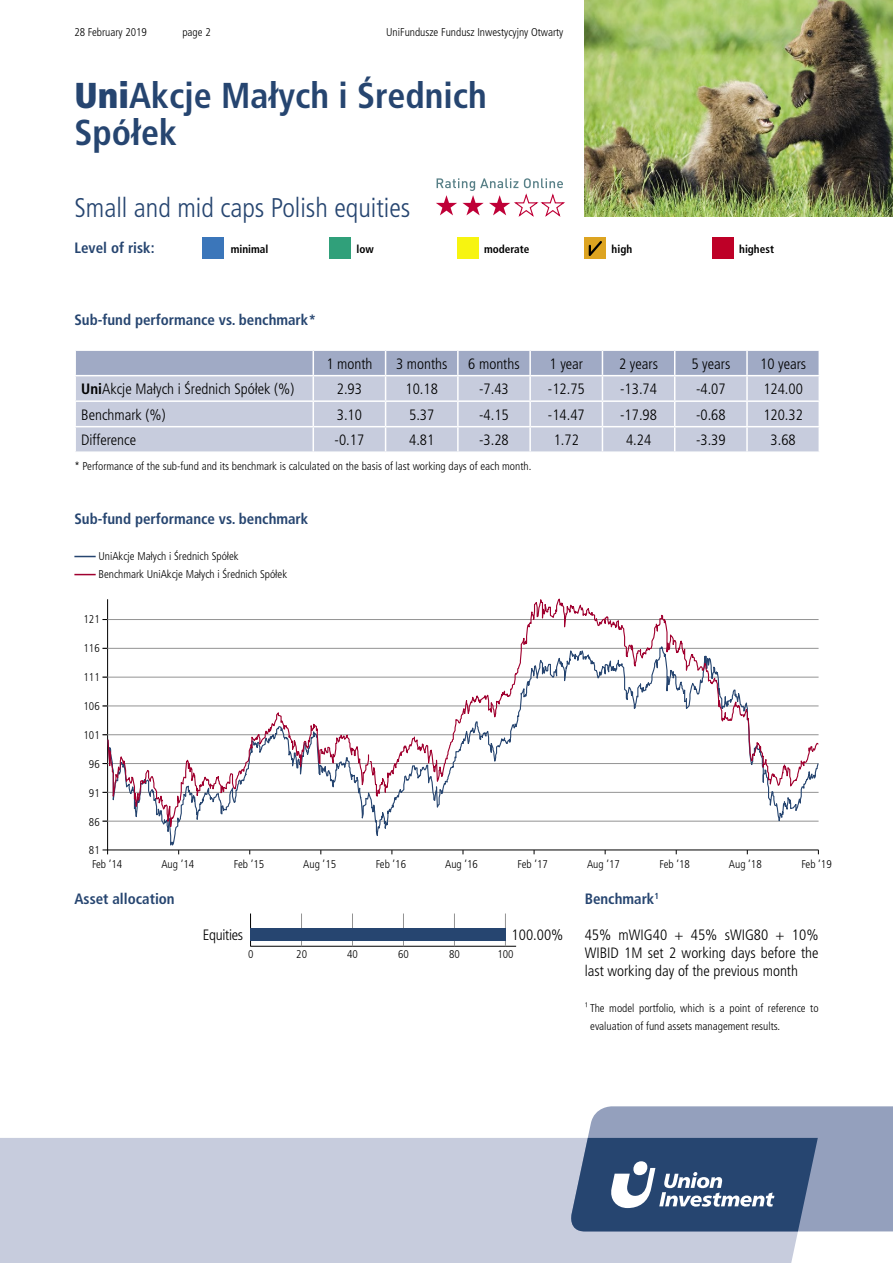
<style>
.page{position:relative;width:893px;height:1263px;background:#fff}
.page>*{position:absolute;margin:0;border:0;box-sizing:border-box;transform-origin:0 0}
.t1{font:700 condensed 36px/36.2px "Frutiger LT Pro";color:#264570}
.t2{font:300 condensed 27px "Frutiger LT Pro";color:#264570}
.t3{font:300 condensed 15px/18.1px "Frutiger LT Pro";color:#000;text-align:justify}
.t4{font:700 condensed 15px "Frutiger LT Pro";color:#264570}
.t5{font:300 condensed 15px "Frutiger LT Pro";letter-spacing:-.02em;color:#000}
.t6{font:300 condensed 11.25px/18px "Frutiger LT Pro";color:#000}
.t7{font:700 condensed 11.25px "Frutiger LT Pro";color:#000}
.s1{font-weight:900}
.s2{font-weight:700}
</style>
<div class="page">
<div style="left:202px;top:238px;width:21px;height:21px;background:#3b76ba"></div>
<div style="left:330px;top:238px;width:21px;height:21px;background:#30a07a"></div>
<div style="left:457px;top:238px;width:21px;height:21px;background:#f7f410"></div>
<div style="left:585px;top:238px;width:21px;height:21px;background:#dda421"></div>
<svg style="left:589px;top:241px;width:13px;height:15px"></svg>
<div style="left:712px;top:238px;width:21px;height:21px;background:#be0027"></div>
<div style="left:0;top:1138px;width:818px;height:125px;background:#c7ccdd"></div>
<svg style="left:568px;top:1106px;width:325px;height:125px;background:#6a7d9e"></svg>
<img style="left:585px;top:0;width:308px;height:217px">
<svg style="left:436px;top:178px;width:129px;height:39px"></svg>
<svg style="left:75px;top:350px;width:744px;height:102px;background:#c1c7d9"></svg>
<hr style="left:746px;top:427px;width:2px;height:24px;background:#fff">
<hr style="left:313px;top:451px;width:73px;height:2px;background:#fff">
<hr style="left:386px;top:451px;width:72px;height:2px;background:#fff">
<hr style="left:458px;top:451px;width:72px;height:2px;background:#fff">
<hr style="left:530px;top:451px;width:72px;height:2px;background:#fff">
<hr style="left:602px;top:451px;width:73px;height:2px;background:#fff">
<hr style="left:675px;top:451px;width:72px;height:2px;background:#fff">
<svg style="left:74px;top:556px;width:22px;height:1px"></svg>
<svg style="left:74px;top:574px;width:22px;height:1px"></svg>
<hr style="left:250px;top:946px;width:266px;height:1px;background:#000">
<hr style="left:301px;top:913px;width:1px;height:33px;background:#939393">
<hr style="left:352px;top:913px;width:1px;height:33px;background:#939393">
<hr style="left:403px;top:913px;width:1px;height:33px;background:#939393">
<hr style="left:454px;top:913px;width:1px;height:33px;background:#939393">
<hr style="left:505px;top:913px;width:1px;height:33px;background:#939393">
<hr style="left:250px;top:913px;width:1px;height:33px;background:#000">
<div style="left:250px;top:928px;width:255px;height:13px;background:#264570"></div>
<hr style="left:103px;top:850px;width:716px;height:1px;background:#000">
<svg style="left:107px;top:849px;width:712px;height:6px"></svg>
<svg style="left:107px;top:598px;width:712px;height:251px"></svg>
<p class="t6" style="left:74px;top:23px;width:74px">28 February 2019</p>
<p class="t6" style="left:182px;top:23px;width:30px">page 2</p>
<p class="t6" style="left:386px;top:23px;width:179px">UniFundusze Fundusz Inwestycyjny Otwarty</p>
<h1 class="t1" style="left:74px;top:78px;width:414px"><span class="s1">Uni</span>Akcje Małych i Średnich<br>Spółek</h1>
<h2 class="t2" style="left:74px;top:192px;width:338px">Small and mid caps Polish equities</h2>
<h3 class="t4" style="left:74px;top:239px;width:82px">Level of risk:</h3>
<p class="t7" style="left:231px;top:242px;width:39px">minimal</p>
<p class="t7" style="left:356px;top:242px;width:19px">low</p>
<p class="t7" style="left:484px;top:242px;width:47px">moderate</p>
<p class="t7" style="left:612px;top:242px;width:22px">high</p>
<p class="t7" style="left:739px;top:242px;width:36px">highest</p>
<h3 class="t4" style="left:74px;top:311px;width:243px">Sub-fund performance vs. benchmark*</h3>
<h3 class="t3" style="left:326px;top:354px;width:48px">1 month</h3>
<h3 class="t3" style="left:396px;top:354px;width:53px">3 months</h3>
<h3 class="t3" style="left:468px;top:354px;width:53px">6 months</h3>
<h3 class="t3" style="left:549px;top:354px;width:35px">1 year</h3>
<h3 class="t3" style="left:619px;top:354px;width:40px">2 years</h3>
<h3 class="t3" style="left:691px;top:354px;width:40px">5 years</h3>
<h3 class="t3" style="left:760px;top:354px;width:48px">10 years</h3>
<h3 class="t3" style="left:81px;top:380px;width:215px"><span class="s2">Uni</span>Akcje Małych i Średnich Spółek (%)</h3>
<h3 class="t3" style="left:337px;top:380px;width:27px">2.93</h3>
<h3 class="t3" style="left:405px;top:380px;width:34px">10.18</h3>
<h3 class="t3" style="left:479px;top:380px;width:31px">-7.43</h3>
<h3 class="t3" style="left:548px;top:380px;width:38px">-12.75</h3>
<h3 class="t3" style="left:620px;top:380px;width:38px">-13.74</h3>
<h3 class="t3" style="left:696px;top:380px;width:31px">-4.07</h3>
<h3 class="t3" style="left:763px;top:380px;width:41px">124.00</h3>
<h3 class="t3" style="left:81px;top:405px;width:86px">Benchmark (%)</h3>
<h3 class="t3" style="left:337px;top:405px;width:27px">3.10</h3>
<h3 class="t3" style="left:409px;top:405px;width:27px">5.37</h3>
<h3 class="t3" style="left:479px;top:405px;width:31px">-4.15</h3>
<h3 class="t3" style="left:548px;top:405px;width:38px">-14.47</h3>
<h3 class="t3" style="left:620px;top:405px;width:38px">-17.98</h3>
<h3 class="t3" style="left:696px;top:405px;width:31px">-0.68</h3>
<h3 class="t3" style="left:763px;top:405px;width:41px">120.32</h3>
<h3 class="t3" style="left:81px;top:431px;width:57px">Difference</h3>
<h3 class="t3" style="left:335px;top:431px;width:31px">-0.17</h3>
<h3 class="t3" style="left:409px;top:431px;width:27px">4.81</h3>
<h3 class="t3" style="left:479px;top:431px;width:31px">-3.28</h3>
<h3 class="t3" style="left:554px;top:431px;width:27px">1.72</h3>
<h3 class="t3" style="left:626px;top:431px;width:27px">4.24</h3>
<h3 class="t3" style="left:696px;top:431px;width:31px">-3.39</h3>
<h3 class="t3" style="left:771px;top:431px;width:27px">3.68</h3>
<p class="t6" style="left:74px;top:457px;width:458px">* Performance of the sub-fund and its benchmark is calculated on the basis of last working days of each month.</p>
<h3 class="t4" style="left:74px;top:510px;width:235px">Sub-fund performance vs. benchmark</h3>
<p class="t6" style="left:98px;top:547px;width:190px">UniAkcje Małych i Średnich Spółek<br>Benchmark UniAkcje Małych i Średnich Spółek</p>
<p class="t6" style="left:84px;top:610px;width:18px">121</p>
<p class="t6" style="left:84px;top:639px;width:18px">116</p>
<p class="t6" style="left:84px;top:668px;width:18px">111</p>
<p class="t6" style="left:84px;top:697px;width:18px">106</p>
<p class="t6" style="left:84px;top:726px;width:18px">101</p>
<p class="t6" style="left:89px;top:755px;width:12px">96</p>
<p class="t6" style="left:89px;top:784px;width:12px">91</p>
<p class="t6" style="left:89px;top:813px;width:12px">86</p>
<p class="t6" style="left:89px;top:844px;width:35px;line-height:13.5px">81<br>Feb ’14</p>
<p class="t6" style="left:161px;top:855px;width:34px">Aug ’14</p>
<p class="t6" style="left:234px;top:855px;width:32px">Feb ’15</p>
<p class="t6" style="left:303px;top:855px;width:34px">Aug ’15</p>
<p class="t6" style="left:376px;top:855px;width:32px">Feb ’16</p>
<p class="t6" style="left:445px;top:855px;width:34px">Aug ’16</p>
<p class="t6" style="left:518px;top:855px;width:32px">Feb ’17</p>
<p class="t6" style="left:587px;top:855px;width:34px">Aug ’17</p>
<p class="t6" style="left:659px;top:855px;width:32px">Feb ’18</p>
<p class="t6" style="left:729px;top:855px;width:34px">Aug ’18</p>
<p class="t6" style="left:801px;top:855px;width:32px">Feb ’19</p>
<h3 class="t4" style="left:74px;top:889px;width:102px">Asset allocation</h3>
<h3 class="t5" style="left:203px;top:926px;width:42px">Equities</h3>
<h3 class="t3" style="left:512px;top:926px;width:53px">100.00%</h3>
<p class="t6" style="left:248px;top:945px;width:7px">0</p>
<p class="t6" style="left:296px;top:945px;width:12px">20</p>
<p class="t6" style="left:347px;top:945px;width:12px">40</p>
<p class="t6" style="left:398px;top:945px;width:12px">60</p>
<p class="t6" style="left:449px;top:945px;width:12px">80</p>
<p class="t6" style="left:497px;top:945px;width:18px">100</p>
<h3 class="t4" style="left:585px;top:889px;width:76px">Benchmark<sup>1</sup></h3>
<h3 class="t3" style="left:585px;top:926px;width:235px">45% mWIG40 + 45% sWIG80 + 10% WIBID 1M set 2 working days before the last working day of the previous month</h3>
<p class="t6" style="left:590px;top:999px;width:230px;text-indent:-6px">¹ The model portfolio, which is a point of reference to evaluation of fund assets management results.</p>
</div>
